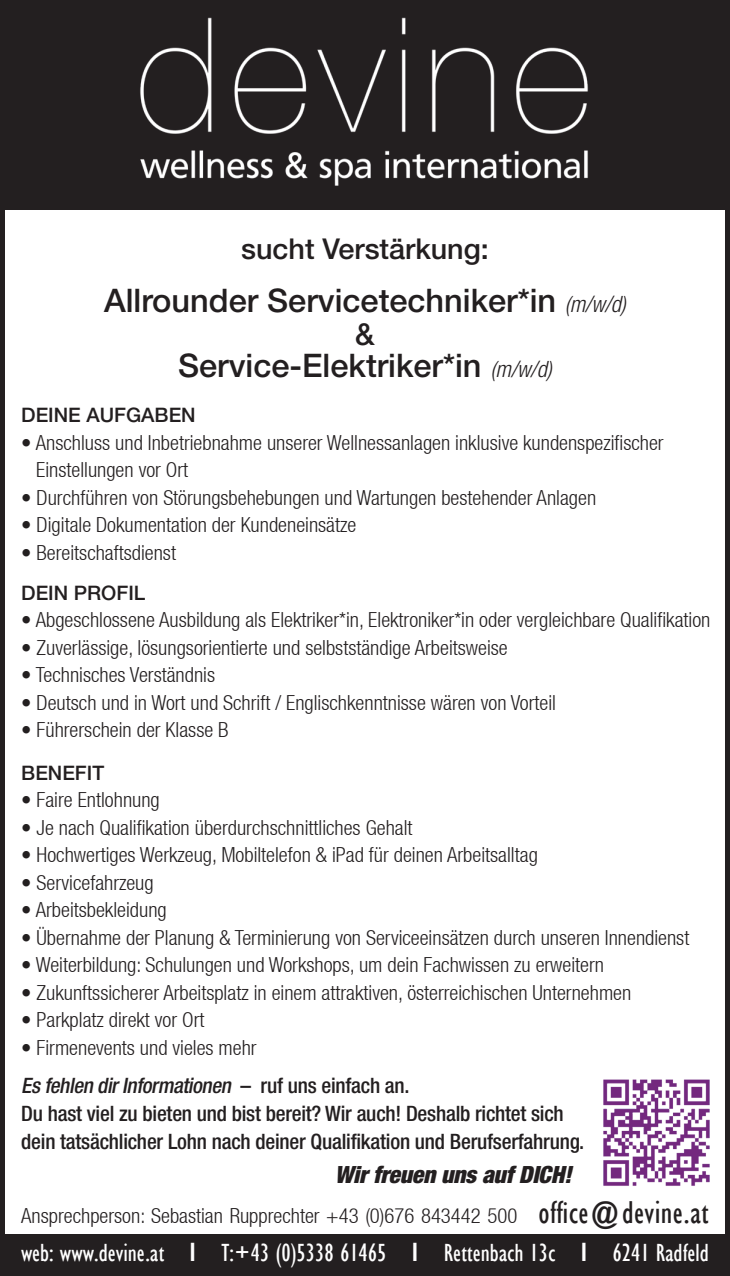
<style>
.page{position:relative;width:730px;height:1276px;background:#fff}
.page>*{position:absolute;margin:0;border:0;box-sizing:border-box;transform-origin:0 0}
.t1{font:500 32.5px "Helvetica Neue";color:#231f20}
.t2{font:500 30px "Helvetica Neue";color:#231f20}
.t3{font:500 28.75px "Helvetica Neue";color:#231f20}
.t4{font:condensed 25.5px "Gill Sans";color:#fff}
.t5{font:italic 900 condensed 23.75px "Helvetica Neue";letter-spacing:-.01em;color:#231f20}
.t6{font:500 condensed 21.25px/28px "Helvetica Neue";letter-spacing:-.01em;color:#231f20}
.t7{font:300 condensed 20.75px/27.5px "Helvetica Neue LT";color:#231f20}
.t8{font:500 20px "Helvetica Neue";color:#231f20}
.s1{font-weight:300;font-style:italic;font-stretch:condensed;font-size:22.5px}
.s2{font-style:italic}
.s3{font-family:"Gill Sans";font-weight:400;font-size:32.5px}
.s4{font-family:"Helvetica Neue";font-weight:500;font-stretch:normal}
</style>
<div class="page">
<div style="left:0;top:0;width:730px;height:210px;background:#231f20"></div>
<div style="left:1px;top:1234px;width:728px;height:42px;background:#231f20"></div>
<img style="left:603px;top:1079px;width:107px;height:107px">
<img style="left:140px;top:17px;width:448px;height:169px">
<div style="left:0;top:0;width:730px;height:1276px;border:5px solid #231f20"></div>
<h3 class="t3" style="left:241px;top:232px;width:249px">sucht Verstärkung:</h3>
<h1 class="t1" style="left:104px;top:281px;width:523px">Allrounder Servicetechniker*in <span class="s1">(m/w/d)</span></h1>
<h2 class="t2" style="left:355px;top:316px;width:21px">&amp;</h2>
<h1 class="t1" style="left:178px;top:346px;width:375px">Service-Elektriker*in <span class="s1">(m/w/d)</span></h1>
<p class="t8" style="left:21px;top:403px;width:176px">DEINE AUFGABEN</p>
<p class="t7" style="left:36px;top:428px;width:629px;text-indent:-15px">• Anschluss und Inbetriebnahme unserer Wellnessanlagen inklusive kundenspezifischer<br>Einstellungen vor Ort</p>
<p class="t7" style="left:21px;top:483px;width:576px">• Durchführen von Störungsbehebungen und Wartungen bestehender Anlagen</p>
<p class="t7" style="left:21px;top:511px;width:336px">• Digitale Dokumentation der Kundeneinsätze</p>
<p class="t7" style="left:21px;top:538px;width:156px">• Bereitschaftsdienst</p>
<p class="t8" style="left:21px;top:581px;width:126px">DEIN PROFIL</p>
<p class="t7" style="left:21px;top:606px;width:691px">• Abgeschlossene Ausbildung als Elektriker*in, Elektroniker*in oder vergleichbare Qualifikation</p>
<p class="t7" style="left:21px;top:633px;width:488px">• Zuverlässige, lösungsorientierte und selbstständige Arbeitsweise</p>
<p class="t7" style="left:21px;top:661px;width:195px">• Technisches Verständnis</p>
<p class="t7" style="left:21px;top:688px;width:536px">• Deutsch und in Wort und Schrift / Englischkenntnisse wären von Vorteil</p>
<p class="t7" style="left:21px;top:716px;width:209px">• Führerschein der Klasse B</p>
<p class="t8" style="left:21px;top:761px;width:84px">BENEFIT</p>
<p class="t7" style="left:21px;top:786px;width:140px">• Faire Entlohnung</p>
<p class="t7" style="left:21px;top:813px;width:393px">• Je nach Qualifikation überdurchschnittliches Gehalt</p>
<p class="t7" style="left:21px;top:841px;width:518px">• Hochwertiges Werkzeug, Mobiltelefon &amp; iPad für deinen Arbeitsalltag</p>
<p class="t7" style="left:21px;top:868px;width:134px">• Servicefahrzeug</p>
<p class="t7" style="left:21px;top:896px;width:147px">• Arbeitsbekleidung</p>
<p class="t7" style="left:21px;top:923px;width:670px">• Übernahme der Planung &amp; Terminierung von Serviceeinsätzen durch unseren Innendienst</p>
<p class="t7" style="left:21px;top:951px;width:584px">• Weiterbildung: Schulungen und Workshops, um dein Fachwissen zu erweitern</p>
<p class="t7" style="left:21px;top:978px;width:611px">• Zukunftssicherer Arbeitsplatz in einem attraktiven, österreichischen Unternehmen</p>
<p class="t7" style="left:21px;top:1006px;width:185px">• Parkplatz direkt vor Ort</p>
<p class="t7" style="left:21px;top:1033px;width:237px">• Firmenevents und vieles mehr</p>
<p class="t6" style="left:21px;top:1071px;width:565px"><span class="s2">Esfehlen dirInformationen</span> – r u f u n s e i n f a c h a n .<br>Du hast viel zu bieten und bist bereit? Wir auch! Deshalb richtet sich dein tatsächlicher Lohn nach deiner Qualifikation und Berufserfahrung.</p>
<p class="t5" style="left:335px;top:1160px;width:238px">Wir freuen uns auf DICH!</p>
<p class="t7" style="left:21px;top:1201px;width:689px">Ansprechperson: Sebastian Rupprechter +43 (0)676 843442 500 <span class="s3">office@devine.at</span></p>
<p class="t4" style="left:21px;top:1237px;width:689px">web: www.devine.at <span class="s4">I</span> T:+43 (0)5338 61465 <span class="s4">I</span> Rettenbach 13c <span class="s4">I</span> 6241 Radfeld</p>
</div>
